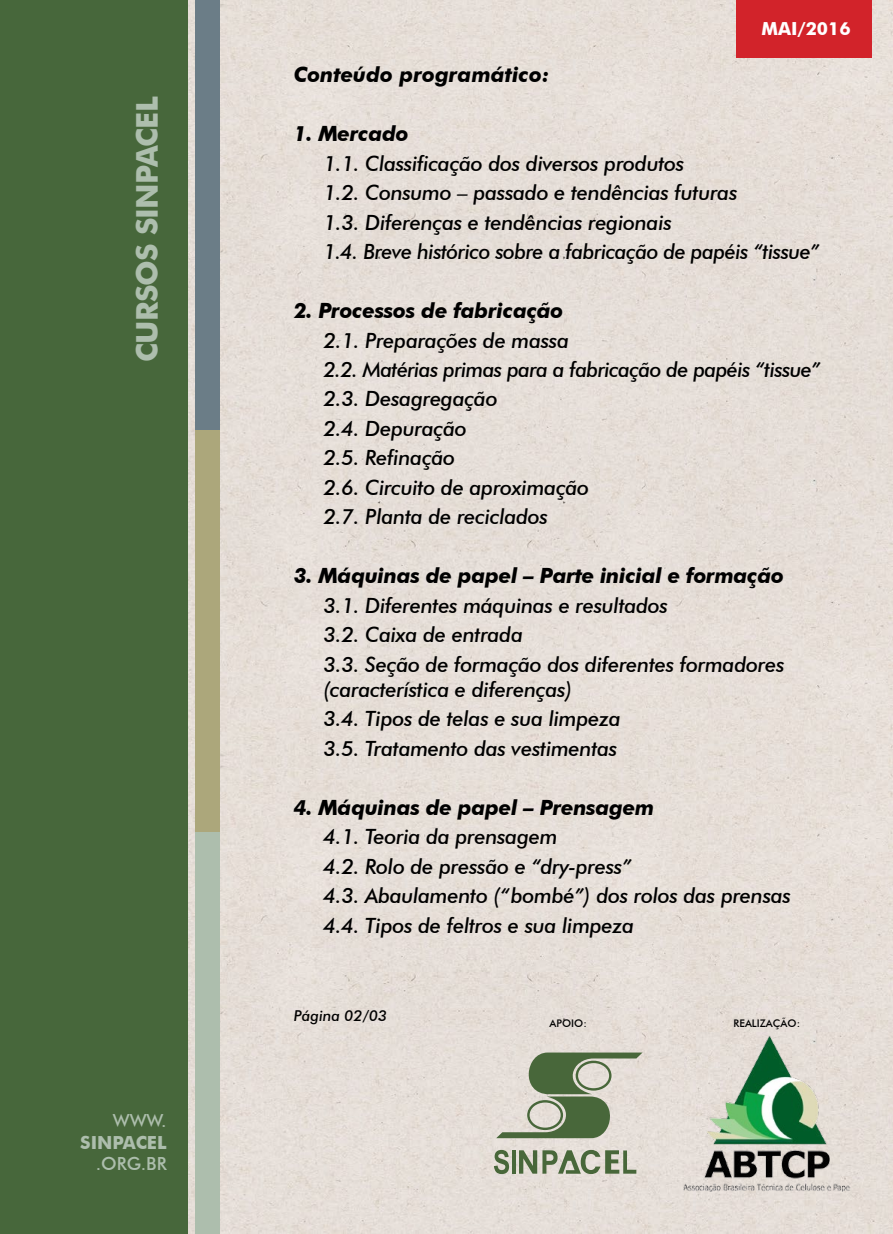
<style>
.page{position:relative;width:893px;height:1234px;background:#fff}
.page>*{position:absolute;margin:0;border:0;box-sizing:border-box;transform-origin:0 0}
.t1{font:700 30px "Futura BT";letter-spacing:-.025em;color:#adbead}
.t2{font:italic 500 21px/29.4px "Futura BT";letter-spacing:-.015em;color:#000}
.t3{font:italic 700 21px "Futura BT";letter-spacing:-.015em;color:#000}
.t4{font:500 18px "Futura BT";color:#adbead}
.t5{font:700 18px "Futura BT";letter-spacing:-.01em;color:#adbead}
.t6{font:700 18px "Futura BT";color:#fff}
.t7{font:italic 500 15px "Futura BT";color:#000}
.t8{font:500 10.5px "Futura BT";color:#000}
</style>
<div class="page">
<div style="left:188px;top:0;width:705px;height:1233px;background:#e6ded8"></div>
<div style="left:0;top:0;width:188px;height:1233px;background:#47673b"></div>
<div style="left:195px;top:0;width:25px;height:430px;background:#6b7d87"></div>
<div style="left:195px;top:430px;width:25px;height:402px;background:#aca77b"></div>
<div style="left:195px;top:832px;width:25px;height:401px;background:#adbead"></div>
<div style="left:736px;top:0;width:136px;height:57px;background:#d2232a"></div>
<svg style="left:496px;top:1052px;width:147px;height:85px;background:#a8af9a"></svg>
<hr style="left:512px;top:1149px;width:3px;height:24px;background:#48673a">
<svg style="left:494px;top:1149px;width:15px;height:24px"></svg>
<svg style="left:519px;top:1149px;width:117px;height:24px;background:#a0a992"></svg>
<img style="left:683px;top:1034px;width:167px;height:157px">
<h1 class="t1" style="left:129px;top:361px;width:264px;rotate:-90deg">CURSOS SIN PACEL</h1>
<p class="t4" style="left:113px;top:1109px;width:55px">WWW.</p>
<p class="t5" style="left:80px;top:1130px;width:77px">SIN PACEL</p>
<p class="t4" style="left:96px;top:1152px;width:62px">.ORG.BR</p>
<p class="t6" style="left:761px;top:18px;width:91px">MAI/2016</p>
<p class="t3" style="left:294px;top:62px;width:257px">Conteúdo programático:</p>
<p class="t3" style="left:294px;top:121px;width:117px">1. Mercado</p>
<p class="t2" style="left:323px;top:148px;width:498px">1.1. Classificação dos diversos produtos<br>1.2. Consumo – passado e tendências futuras<br>1.3. Diferenças e tendências regionais<br>1.4. Breve histórico sobre a fabricação de papéis “tissue”</p>
<p class="t3" style="left:294px;top:298px;width:271px">2. Processos de fabricação</p>
<p class="t2" style="left:323px;top:325px;width:499px">2.1. Preparações de massa<br>2.2. Matérias primas para a fabricação de papéis “tissue”<br>2.3. Desagregação<br>2.4. Depuração<br>2.5. Refinação<br>2.6. Circuito de aproximação<br>2.7. Planta de reciclados</p>
<p class="t3" style="left:294px;top:563px;width:492px">3. Máquinas de papel – Parte inicial e formação</p>
<p class="t2" style="left:323px;top:590px;width:462px">3.1. Diferentes máquinas e resultados<br>3.2. Caixa de entrada<br>3.3. Seção de formação dos diferentes formadores</p>
<p class="t2" style="left:323px;top:674px;width:299px">(característica e diferenças)<br>3.4. Tipos de telas e sua limpeza<br>3.5. Tratamento das vestimentas</p>
<p class="t3" style="left:294px;top:794px;width:362px">4. Máquinas de papel – Prensagem</p>
<p class="t2" style="left:323px;top:821px;width:469px">4.1. Teoria da prensagem<br>4.2. Rolo de pressão e “dry-press”<br>4.3. Abaulamento (“bombé”) dos rolos das prensas 4.4. Tipos de feltros e sua limpeza</p>
<p class="t7" style="left:294px;top:1006px;width:95px">Página 02/03</p>
<p class="t8" style="left:550px;top:1016px;width:39px">APOIO:</p>
<p class="t8" style="left:733px;top:1016px;width:68px">REALIZAÇÃO:</p>
</div>
